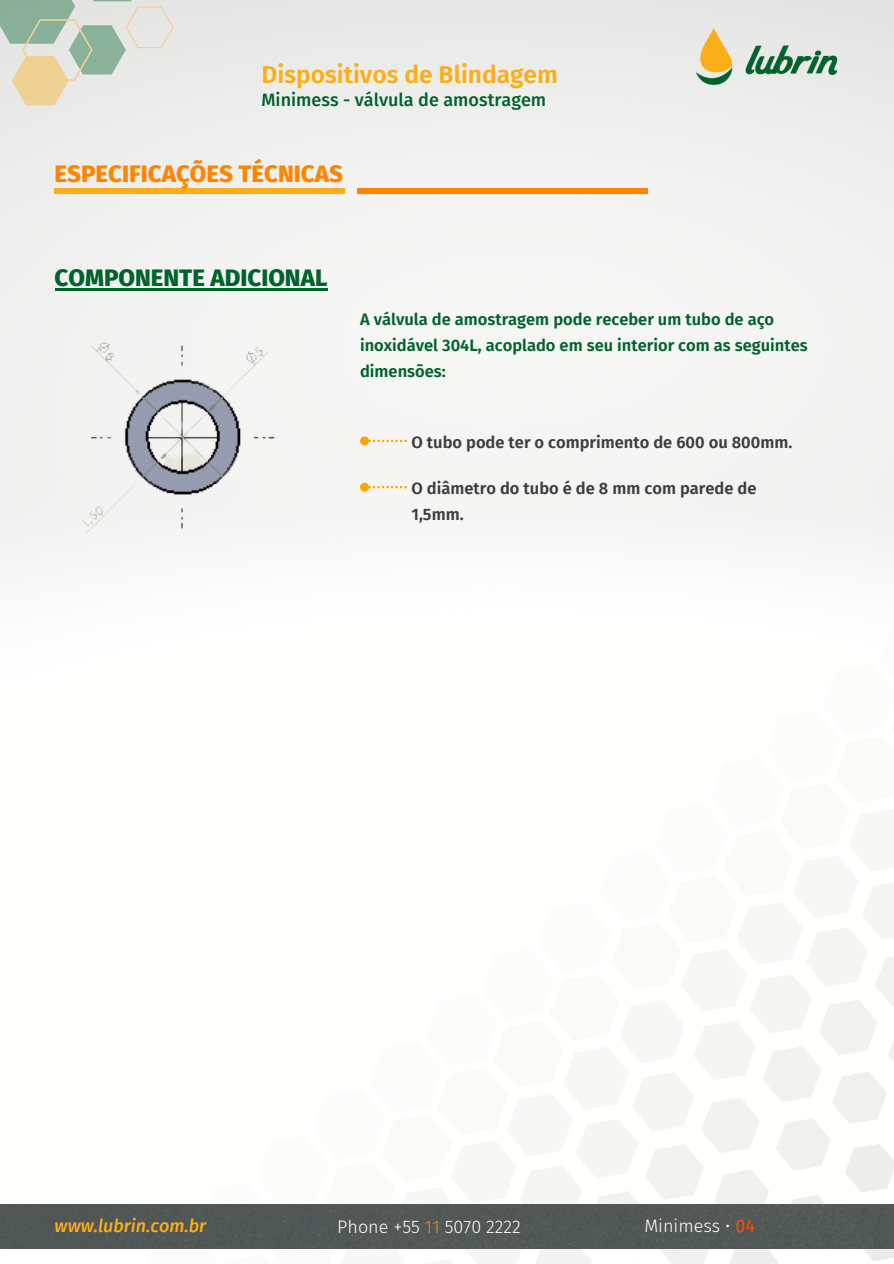
<style>
.page{position:relative;width:894px;height:1264px;background:#fff}
.page>*{position:absolute;margin:0;border:0;box-sizing:border-box;transform-origin:0 0}
.t1{font:600 24.45px "Fira Sans";color:#fbae17}
.t2{font:800 24px "Fira Sans";color:#ff8500}
.t3{font:800 24px "Fira Sans";color:#00632b}
.t4{font:300 18px "Fira Sans";color:#fff}
.t5{font:500 18px "Fira Sans";color:#00632b}
.t6{font:italic 500 18px "Fira Sans";color:#fbae17}
.t7{font:600 16.5px/25.8px "Fira Sans";color:#00632b}
.t8{font:600 16.5px/25.8px "Fira Sans";color:#3d3d3d}
.s1{color:#ff8500}
.s2{font-weight:400;color:#ff4c00}
</style>
<div class="page">
<img style="left:0;top:0;width:893px;height:1249px">
<svg style="left:0;top:0;width:173px;height:105px;background:#cfd5c6"></svg>
<div style="left:586px;top:509px;width:307px;height:297px;background:#f7f7f6"></div>
<svg style="left:600px;top:582px;width:293px;height:224px"></svg>
<svg style="left:669px;top:608px;width:224px;height:198px"></svg>
<svg style="left:683px;top:681px;width:210px;height:125px"></svg>
<svg style="left:753px;top:707px;width:140px;height:99px"></svg>
<svg style="left:766px;top:780px;width:127px;height:26px"></svg>
<svg style="left:132px;top:888px;width:250px;height:361px"></svg>
<svg style="left:146px;top:961px;width:236px;height:288px"></svg>
<svg style="left:215px;top:987px;width:167px;height:262px"></svg>
<svg style="left:229px;top:1059px;width:153px;height:190px"></svg>
<svg style="left:299px;top:1086px;width:83px;height:163px"></svg>
<svg style="left:312px;top:1158px;width:70px;height:91px"></svg>
<svg style="left:382px;top:806px;width:511px;height:457px"></svg>
<img style="left:690px;top:22px;width:156px;height:68px">
<div style="left:0;top:1204px;width:893px;height:44px;background:#515756"></div>
<div style="left:55px;top:188px;width:290px;height:6px;background:#fbae17"></div>
<div style="left:357px;top:188px;width:290px;height:6px;background:#ff8500"></div>
<img style="left:55px;top:310px;width:257px;height:259px">
<hr style="left:55px;top:288px;width:272px;height:2px;background:#00632b">
<svg style="left:369px;top:440px;width:37px;height:2px"></svg>
<div style="left:361px;top:437px;width:7px;height:7px;background:#ffa700;border-radius:50%"></div>
<div style="left:360px;top:436px;width:9px;height:9px;border:2px solid #ffa700;border-radius:50%"></div>
<svg style="left:369px;top:486px;width:37px;height:2px"></svg>
<div style="left:361px;top:484px;width:7px;height:6px;background:#ffa700;border-radius:50%"></div>
<div style="left:360px;top:482px;width:9px;height:9px;border:2px solid #ffa700;border-radius:50%"></div>
<p class="t1" style="left:261px;top:60px;width:298px">Dispositivos de Blindagem</p>
<h1 class="t5" style="left:261px;top:89px;width:286px">Minimess - válvula de amostragem</h1>
<p class="t2" style="left:55px;top:159px;width:290px">ESPECIFICAÇÕES TÉCNICAS</p>
<p class="t3" style="left:55px;top:263px;width:274px">COMPONENTE ADICIONAL</p>
<h3 class="t7" style="left:360px;top:306px;width:449px">A válvula de amostragem pode receber um tubo de aço inoxidável 304L, acoplado em seu interior com as seguintes dimensões:</h3>
<h3 class="t8" style="left:411px;top:429px;width:382px">O tubo pode ter o comprimento de 600 ou 800mm.</h3>
<h3 class="t8" style="left:411px;top:475px;width:346px">O diâmetro do tubo é de 8 mm com parede de<br>1,5mm.</h3>
<h3 class="t6" style="left:55px;top:1215px;width:153px">www.lubrin.com.br</h3>
<p class="t4" style="left:337px;top:1216px;width:185px">Phone +55 <span class="s1">11</span> 5070 2222</p>
<h2 class="t4" style="left:644px;top:1215px;width:112px">Minimess • <span class="s2">04</span></h2>
</div>
